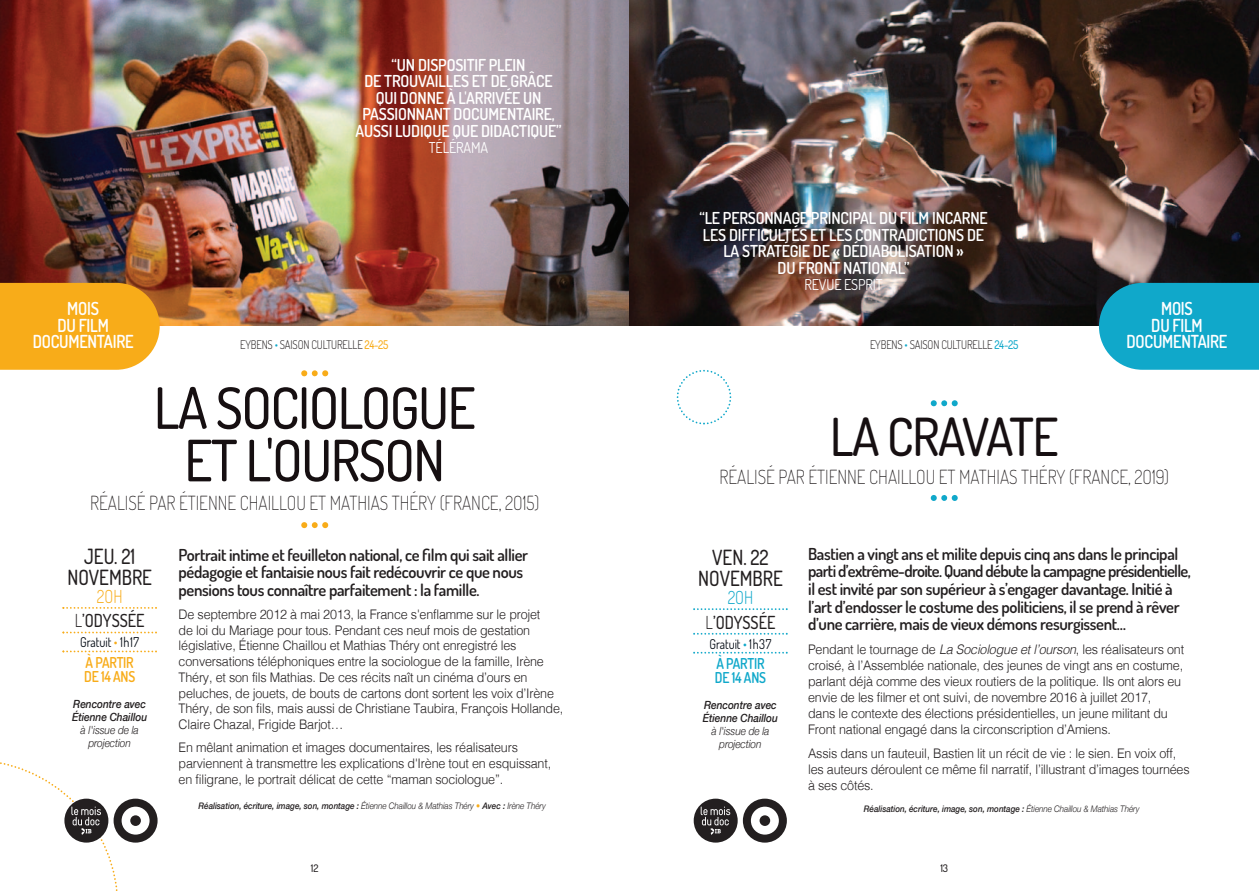
<style>
.page{position:relative;width:1259px;height:893px;background:#fff}
.page>*{position:absolute;margin:0;border:0;box-sizing:border-box;transform-origin:0 0}
.t1{font:500 57px/52.5px "Dosis";letter-spacing:-.025em;color:#160f11;text-align:center;scale:.95 1}
.t2{font:500 52.5px "Dosis";letter-spacing:-.025em;color:#160f11;scale:.95 1}
.t3{font:500 21px/20.4px "Dosis";color:#231f20;text-align:center;scale:.9 1}
.t4{font:200 19.5px "Dosis";color:#231f20;scale:.9 1}
.t5{font:600 18px/16.5px "Dosis";letter-spacing:-.015em;color:#fff;text-align:center;scale:.9 1}
.t6{font:500 18px/24.6px "Dosis";color:#231f20;text-align:center;scale:.9 1}
.t7{font:600 16.5px/17.7px "Dosis";letter-spacing:-.02em;color:#231f20}
.t8{font:600 16.5px/16.5px "Dosis";letter-spacing:-.01em;color:#fff;text-align:center;scale:.95 1}
.t9{font:15px "Dosis";letter-spacing:-.01em;color:#fff;scale:.95 1}
.t10{font:600 15px/14.4px "Dosis";letter-spacing:-.015em;color:#10a8ca;scale:.9 1}
.t11{font:600 15px/14.4px "Dosis";letter-spacing:-.015em;color:#f8ac19;scale:.9 1}
.t12{font:13.5px "Dosis";color:#010811;scale:.9 1}
.t13{font:300 13.2px/15.8px "Helvetica";letter-spacing:-.015em;color:#231f20;scale:.95 1}
.t14{font:300 12px "Dosis";letter-spacing:-.015em;color:#231f20;scale:.9 1}
.t15{font:italic 500 11.25px/12.9px "Helvetica Neue";letter-spacing:-.005em;color:#231f20;scale:.9 1}
.t16{font:italic 300 11.25px/12.9px "Helvetica Neue";letter-spacing:-.005em;color:#231f20;text-align:center;scale:.9 1}
.t17{font:500 10.5px "Dosis";color:#231f20}
.t18{font:italic 500 9px "Helvetica Neue";letter-spacing:-.005em;color:#231f20;scale:.9 1}
.s1{color:#10a8ca}
.s2{font-weight:500;color:#f8ac19}
.s3{font-weight:500;color:#10a8ca}
.s4{font-weight:300;color:#f8ac19}
.s5{font-weight:300}
.s6{color:#f8ac19}
.s7{font-weight:300;color:#10a8ca}
.s8{font-style:italic}
</style>
<div class="page">
<img style="left:0;top:0;width:629px;height:325px">
<svg style="left:693px;top:608px;width:94px;height:2px"></svg>
<svg style="left:693px;top:633px;width:94px;height:2px"></svg>
<svg style="left:693px;top:652px;width:94px;height:2px"></svg>
<svg style="left:301px;top:370px;width:27px;height:6px"></svg>
<svg style="left:301px;top:522px;width:27px;height:6px"></svg>
<svg style="left:0;top:283px;width:160px;height:87px;background:#f5ab20"></svg>
<img style="left:629px;top:0;width:630px;height:325px">
<svg style="left:62px;top:607px;width:95px;height:2px"></svg>
<svg style="left:62px;top:632px;width:95px;height:1px"></svg>
<svg style="left:62px;top:650px;width:95px;height:2px"></svg>
<svg style="left:930px;top:400px;width:27px;height:6px"></svg>
<svg style="left:930px;top:495px;width:27px;height:6px"></svg>
<svg style="left:676px;top:369px;width:56px;height:56px"></svg>
<svg style="left:1099px;top:283px;width:160px;height:87px;background:#17a6c6"></svg>
<div style="left:693px;top:799px;width:44px;height:44px;background:#231f20;border-radius:50%"></div>
<svg style="left:743px;top:799px;width:44px;height:44px"></svg>
<div style="left:759px;top:815px;width:11px;height:11px;background:#231f20;border-radius:50%"></div>
<svg style="left:700px;top:807px;width:30px;height:28px"></svg>
<svg style="left:0;top:762px;width:158px;height:129px"></svg>
<h3 class="t5" style="left:33px;top:300px;width:113px">MOIS<br>DU FILM<br>DOCUMENTAIRE</h3>
<p class="t8" style="left:355px;top:56px;width:219px">“UN DISPOSITIF PLEIN<br>DE TROUVAILLES ET DE GRÂCE<br>QUI DONNE À L'ARRIVÉE UN<br>PASSIONNANT DOCUMENTAIRE,<br>AUSSI LUDIQUE QUE DIDACTIQUE”</p>
<p class="t9" style="left:429px;top:138px;width:64px">TÉLÉRAMA</p>
<p class="t8" style="left:699px;top:209px;width:305px">“LE PERSONNAGE PRINCIPAL DU FILM INCARNE LES DIFFICULTÉS ET LES CONTRADICTIONS DE LA STRATÉGIE DE « DÉDIABOLISATION »<br>DU FRONT NATIONAL”</p>
<p class="t9" style="left:804px;top:275px;width:84px">REVUE ESPRIT</p>
<h3 class="t5" style="left:1151px;top:300px;width:59px">MOIS<br>DU FILM</h3>
<p class="t14" style="left:240px;top:336px;width:166px">EYBENS <span class="s1">•</span> SAISON CULTURELLE <span class="s2">24-25</span></p>
<p class="t14" style="left:870px;top:336px;width:166px">EYBENS <span class="s1">•</span> SAISON CULTURELLE <span class="s3">24-25</span></p>
<h3 class="t5" style="left:1126px;top:333px;width:113px">DOCUMENTAIRE</h3>
<h1 class="t1" style="left:154px;top:380px;width:340px">LA SOCIOLOGUE<br>ET L'OURSON</h1>
<h3 class="t4" style="left:90px;top:490px;width:500px">RÉALISÉ PAR ÉTIENNE CHAILLOU ET MATHIAS THÉRY (FRANCE, 2O15)</h3>
<h3 class="t3" style="left:67px;top:546px;width:96px">JEU. 21<br>NOVEMBRE</h3>
<h3 class="t6" style="left:75px;top:583px;width:79px"><span class="s4">2OH<br></span><span class="s5">L</span>’ODYSSÉE</h3>
<p class="t12" style="left:80px;top:633px;width:67px">Gratuit <span class="s6">•</span> 1h17</p>
<p class="t11" style="left:84px;top:655px;width:58px">À PARTIR<br>DE 14 ANS</p>
<p class="t15" style="left:72px;top:697px;width:85px">Rencontre avec<br>Étienne Chaillou</p>
<p class="t16" style="left:81px;top:723px;width:66px">à l'issue de la projection</p>
<p class="t7" style="left:179px;top:546px;width:351px">Portrait intime et feuilleton national, ce film qui sait allier pédagogie et fantaisie nous fait redécouvrir ce que nous pensions tous connaître parfaitement : la famille.</p>
<p class="t13" style="left:179px;top:607px;width:406px">De septembre 2012 à mai 2013, la France s'enflamme sur le projet<br>de loi du Mariage pour tous. Pendant ces neuf mois de gestation législative, Étienne Chaillou et Mathias Théry ont enregistré les conversations téléphoniques entre la sociologue de la famille, Irène Théry, et son fils Mathias. De ces récits naît un cinéma d’ours en peluches, de jouets, de bouts de cartons dont sortent les voix d’Irène Théry, de son fils, mais aussi de Christiane Taubira, François Hollande, Claire Chazal, Frigide Barjot…</p>
<p class="t13" style="left:179px;top:741px;width:394px">En mêlant animation et images documentaires, les réalisateurs parviennent à transmettre les explications d'Irène tout en esquissant, en filigrane, le portrait délicat de cette “maman sociologue”.</p>
<p class="t18" style="left:199px;top:801px;width:387px">Réalisation, écriture, image, son, montage : <span class="s5">Étienne Chaillou &amp; Mathias Théry</span> <span class="s4">•</span> Avec : <span class="s5">Irène Théry</span></p>
<p class="t17" style="left:311px;top:861px;width:9px">12</p>
<h2 class="t2" style="left:830px;top:402px;width:242px">LA CRAVATE</h2>
<h3 class="t4" style="left:719px;top:464px;width:501px">RÉALISÉ PAR ÉTIENNE CHAILLOU ET MATHIAS THÉRY (FRANCE, 2O19)</h3>
<h3 class="t3" style="left:698px;top:547px;width:96px">VEN. 22<br>NOVEMBRE</h3>
<h3 class="t6" style="left:705px;top:584px;width:79px"><span class="s7">2OH<br></span><span class="s5">L</span>’ODYSSÉE</h3>
<p class="t12" style="left:709px;top:635px;width:70px">Gratuit <span class="s1">•</span> 1h37</p>
<p class="t10" style="left:715px;top:656px;width:58px">À PARTIR<br>DE 14 ANS</p>
<p class="t15" style="left:703px;top:698px;width:85px">Rencontre avec<br>Étienne Chaillou</p>
<p class="t16" style="left:711px;top:724px;width:66px">à l'issue de la projection</p>
<p class="t7" style="left:808px;top:544px;width:384px">Bastien a vingt ans et milite depuis cinq ans dans le principal parti d’extrême-droite. Quand débute la campagne présidentielle, il est invité par son supérieur à s’engager davantage. Initié à l’art d’endosser le costume des politiciens, il se prend à rêver d’une carrière, mais de vieux démons resurgissent…</p>
<p class="t13" style="left:808px;top:642px;width:397px">Pendant le tournage de <span class="s8">La Sociologue et l’ourson</span>, les réalisateurs ont croisé, à l’Assemblée nationale, des jeunes de vingt ans en costume, parlant déjà comme des vieux routiers de la politique. Ils ont alors eu envie de les filmer et ont suivi, de novembre 2016 à juillet 2017,<br>dans le contexte des élections présidentielles, un jeune militant du Front national engagé dans la circonscription d’Amiens.</p>
<p class="t13" style="left:808px;top:746px;width:403px">Assis dans un fauteuil, Bastien lit un récit de vie : le sien. En voix off, les auteurs déroulent ce même fil narratif, l’illustrant d’images tournées à ses côtés.</p>
<p class="t18" style="left:864px;top:804px;width:308px">Réalisation, écriture, image, son, montage : <span class="s5">Étienne Chaillou &amp; Mathias Théry</span></p>
<p class="t17" style="left:940px;top:861px;width:9px">13</p>
</div>
